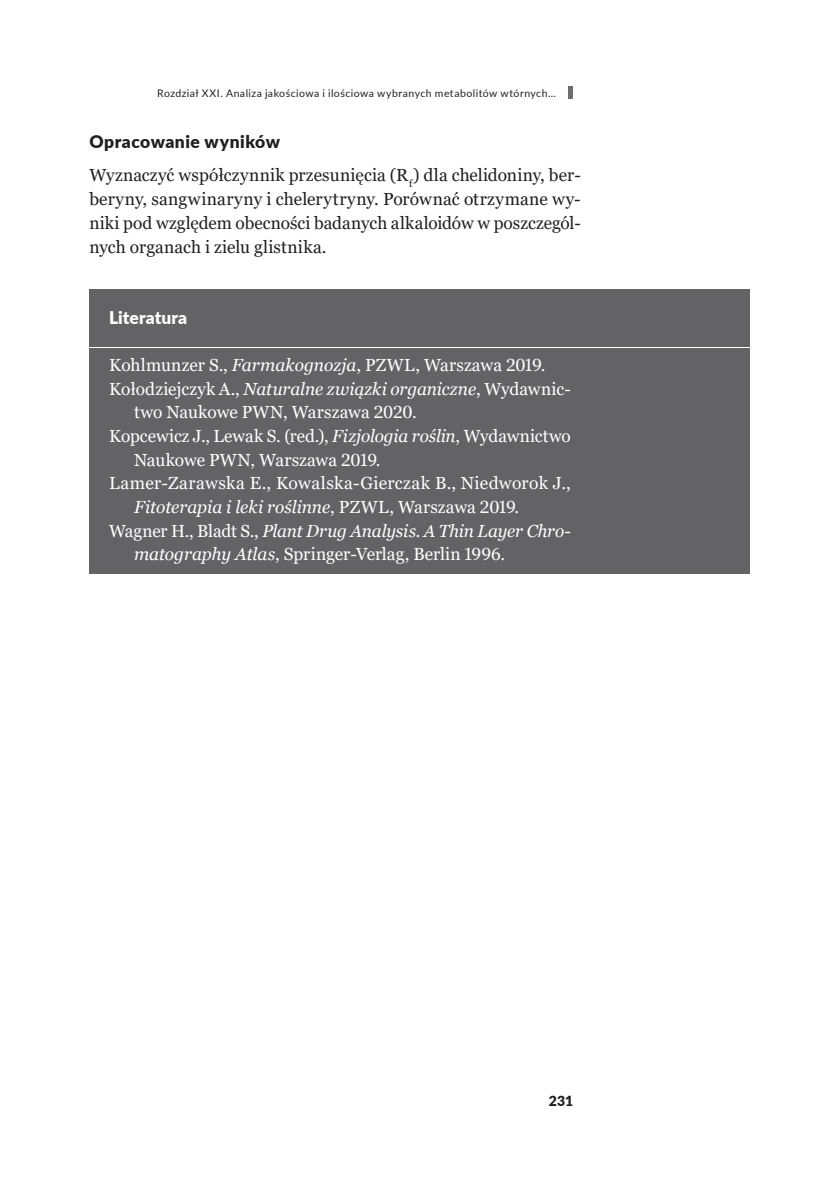
<style>
.page{position:relative;width:834px;height:1191px;background:#fff}
.page>*{position:absolute;margin:0;border:0;box-sizing:border-box;transform-origin:0 0}
.t1{font:17.5px "Georgia";letter-spacing:.005em;color:#fff}
.t2{font:17.5px/23.6px "Georgia";letter-spacing:.005em;color:#231f20;text-align:justify}
.t3{font:italic 17.5px "Georgia";letter-spacing:-.005em;color:#fff}
.t4{font:900 17.5px "Lato";letter-spacing:.025em;color:#231f20}
.t5{font:900 17.5px "Lato";color:#fff}
.t6{font:900 14px "Lato";color:#231f20}
.t7{font:10.5px "Lato";letter-spacing:.04em;color:#231f20}
.s1{font-style:italic}
.s2{font-style:normal}
</style>
<div class="page">
<div style="left:568px;top:87px;width:5px;height:12px;background:#6c6d70"></div>
<div style="left:89px;top:290px;width:660px;height:57px;background:#636366"></div>
<div style="left:89px;top:348px;width:660px;height:37px;background:#636366"></div>
<div style="left:89px;top:371px;width:660px;height:61px;background:#636366"></div>
<div style="left:89px;top:419px;width:660px;height:60px;background:#636366"></div>
<div style="left:89px;top:466px;width:660px;height:61px;background:#636366"></div>
<div style="left:89px;top:513px;width:660px;height:61px;background:#636366"></div>
<p class="t7" style="left:157px;top:85px;width:400px">Rozdział XXI. Analiza jakościowa i ilościowa wybranych metabolitów wtórnych…</p>
<p class="t4" style="left:89px;top:128px;width:192px">Opracowanie wyników</p>
<p class="t2" style="left:89px;top:164px;width:493px">Wyznaczyć współczynnik przesunięcia (R<sub>f</sub>) dla chelidoniny, ber&shy;beryny, sangwinaryny i chelerytryny. Porównać otrzymane wy&shy;niki pod względem obecności badanych alkaloidów w poszczegól&shy;nych organach i zielu glistnika.</p>
<p class="t5" style="left:109px;top:304px;width:79px">Literatura</p>
<p class="t1" style="left:109px;top:354px;width:437px">Kohlmunzer S., <span class="s1">Farmakognozja</span>, PZWL, Warszawa 2019.</p>
<p class="t1" style="left:109px;top:378px;width:463px">Kołodziejczyk A., <span class="s1">Naturalne związki organiczne</span>, Wydawnic-</p>
<p class="t1" style="left:134px;top:402px;width:284px">two Naukowe PWN, Warszawa 2020.</p>
<p class="t1" style="left:109px;top:425px;width:463px">Kopcewicz J., Lewak S. (red.), <span class="s1">Fizjologia roślin</span>, Wydawnictwo</p>
<p class="t1" style="left:134px;top:449px;width:248px">Naukowe PWN, Warszawa 2019.</p>
<p class="t1" style="left:109px;top:473px;width:463px">Lamer-Zarawska E., Kowalska-Gierczak B., Niedworok J.,</p>
<p class="t3" style="left:134px;top:496px;width:387px">Fitoterapia i leki roślinne<span class="s2">, PZWL, Warszawa 2019.</span></p>
<p class="t3" style="left:109px;top:519px;width:463px"><span class="s2">Wagner H., Bladt S.,</span> Plant Drug Analysis. A Thin Layer Chro-</p>
<p class="t1" style="left:134px;top:544px;width:372px"><span class="s1">matography Atlas</span>, Springer-Verlag, Berlin 1996.</p>
<p class="t6" style="left:549px;top:1089px;width:26px">231</p>
</div>
